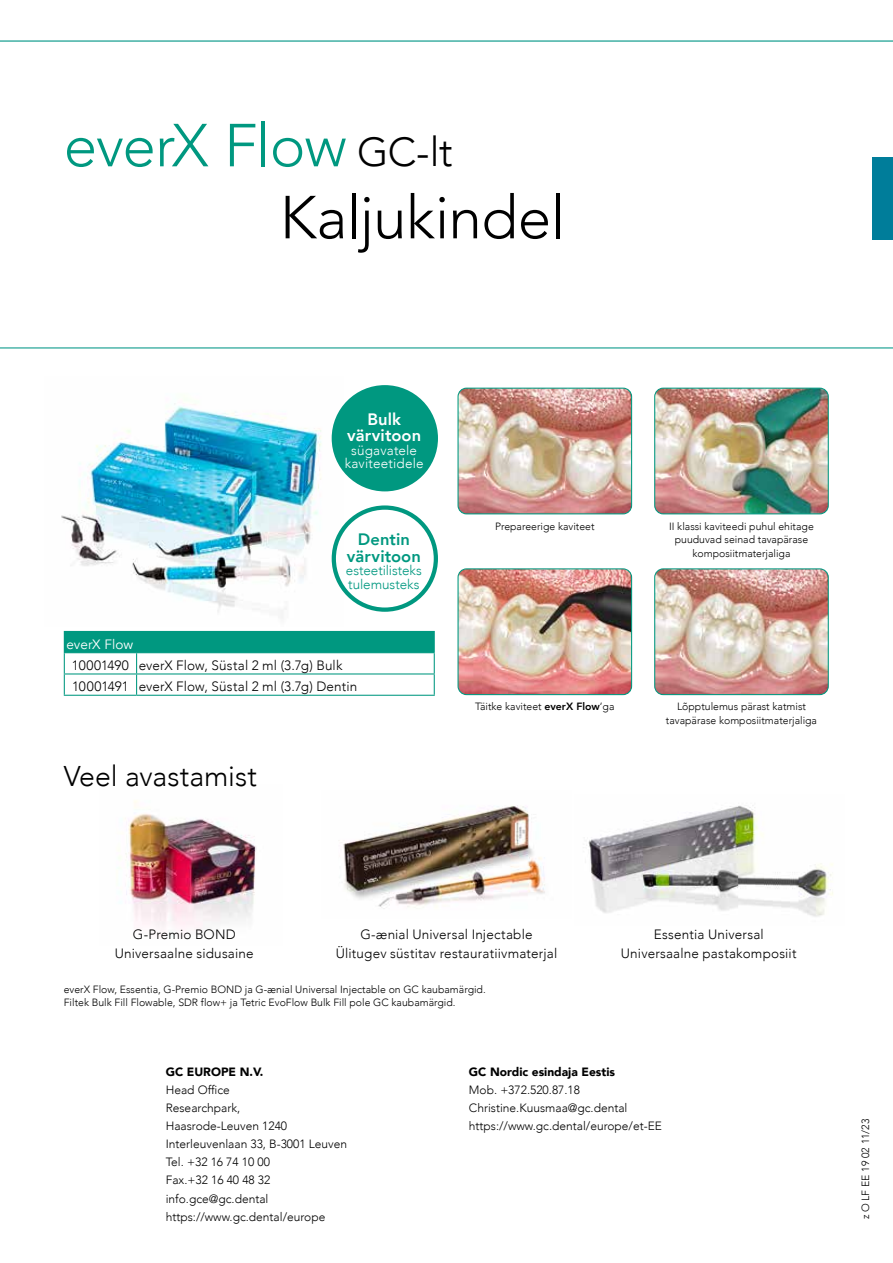
<style>
.page{position:relative;width:893px;height:1263px;background:#fff}
.page>*{position:absolute;margin:0;border:0;box-sizing:border-box;transform-origin:0 0}
.t1{font:300 60px/72px "Avenir";letter-spacing:-.015em;color:#000}
.t2{font:300 28.5px "Avenir";color:#000}
.t3{font:800 16.5px/16.5px "Avenir";letter-spacing:.005em;color:#009880;text-align:center}
.t4{font:800 16.5px/16.5px "Avenir";letter-spacing:.005em;color:#fff;text-align:center}
.t5{font:300 13.5px/21.3px "Avenir";letter-spacing:.01em;color:#000}
.t6{font:300 13.5px/13.5px "Avenir";letter-spacing:-.005em;color:#009880}
.t7{font:300 13.5px/13.5px "Avenir";letter-spacing:.015em;color:#fff;text-align:center}
.t8{font:13.5px "Avenir";color:#fff}
.t9{font:300 12px/18px "Avenir";color:#000}
.t10{font:900 12px "Avenir";color:#000}
.t11{font:300 10.5px/13.5px "Avenir";color:#000;text-align:center}
.s1{color:#009880}
.s2{font-size:40.5px}
.s3{font-weight:800}
</style>
<div class="page">
<img style="left:61px;top:403px;width:283px;height:215px">
<img style="left:459px;top:388px;width:173px;height:126px">
<div style="left:457px;top:388px;width:175px;height:126px;border:1px solid #009880;border-radius:9px"></div>
<img style="left:655px;top:388px;width:173px;height:126px">
<div style="left:654px;top:388px;width:175px;height:126px;border:1px solid #009880;border-radius:9px"></div>
<img style="left:459px;top:569px;width:173px;height:126px">
<div style="left:457px;top:568px;width:175px;height:127px;border:1px solid #009880;border-radius:9px"></div>
<img style="left:655px;top:570px;width:173px;height:125px">
<div style="left:654px;top:568px;width:175px;height:127px;border:1px solid #009880;border-radius:9px"></div>
<img style="left:341px;top:805px;width:204px;height:104px">
<img style="left:119px;top:800px;width:138px;height:128px">
<img style="left:588px;top:805px;width:245px;height:112px">
<hr style="left:0;top:347px;width:893px;height:1px;background:#009686">
<div style="left:872px;top:157px;width:21px;height:83px;background:#007d9a"></div>
<svg style="left:0;top:40px;width:893px;height:2px;background:#6fc3ba"></svg>
<hr style="left:64px;top:631px;width:73px;height:1px;background:#009880">
<hr style="left:137px;top:631px;width:298px;height:1px;background:#009880">
<svg style="left:64px;top:632px;width:371px;height:63px"></svg>
<hr style="left:64px;top:695px;width:73px;height:1px;background:#009880">
<hr style="left:137px;top:695px;width:298px;height:1px;background:#009880">
<div style="left:332px;top:385px;width:106px;height:106px;background:#009880;border-radius:50%"></div>
<div style="left:332px;top:505px;width:106px;height:107px;border:4px solid #009880;border-radius:50%"></div>
<h1 class="t1" style="left:280px;top:110px;width:286px;text-indent:-216px"><span class="s1">everX Flow</span> <span class="s2">GC-lt<br></span>Kaljukindel</h1>
<h3 class="t4" style="left:347px;top:411px;width:76px">Bulk värvitoon</h3>
<p class="t7" style="left:345px;top:443px;width:80px">sügavatele kaviteetidele</p>
<h3 class="t3" style="left:347px;top:531px;width:76px">Dentin värvitoon</h3>
<p class="t6" style="left:346px;top:564px;width:78px">esteetilisteks tulemusteks</p>
<p class="t8" style="left:66px;top:636px;width:68px">everX Flow</p>
<p class="t5" style="left:72px;top:655px;width:287px">10001490 everX Flow, Süstal 2 ml (3.7g) Bulk<br>10001491 everX Flow, Süstal 2 ml (3.7g) Dentin</p>
<h2 class="t2" style="left:64px;top:759px;width:195px">Veel avastamist</h2>
<p class="t11" style="left:495px;top:519px;width:101px">Prepareerige kaviteet</p>
<p class="t11" style="left:669px;top:519px;width:146px">II klassi kaviteedi puhul ehitage puuduvad seinad tavapärase komposiitmaterjaliga</p>
<p class="t11" style="left:475px;top:700px;width:141px">Täitke kaviteet <span class="s3">everX Flow</span>’ga</p>
<p class="t11" style="left:666px;top:700px;width:153px">Lõpptulemus pärast katmist tavapärase komposiitmaterjaliga</p>
<p class="t5" style="left:133px;top:924px;width:104px">G-Premio BOND</p>
<p class="t5" style="left:360px;top:924px;width:174px">G-ænial Universal Injectable</p>
<p class="t5" style="left:654px;top:924px;width:112px">Essentia Universal</p>
<p class="t5" style="left:115px;top:942px;width:140px">Universaalne sidusaine</p>
<p class="t5" style="left:336px;top:942px;width:223px">Ülitugev süstitav restauratiivmaterjal</p>
<p class="t5" style="left:621px;top:942px;width:177px">Universaalne pastakomposiit</p>
<p class="t11" style="left:64px;top:982px;width:423px;text-align:left">everX Flow, Essentia, G-Premio BOND ja G-ænial Universal Injectable on GC kaubamärgid.<br>Filtek Bulk Fill Flowable, SDR flow+ ja Tetric EvoFlow Bulk Fill pole GC kaubamärgid.</p>
<p class="t10" style="left:166px;top:1062px;width:99px">GC EUROPE N.V.</p>
<p class="t9" style="left:166px;top:1081px;width:183px">Head Office<br>Researchpark,<br>Haasrode-Leuven 1240<br>Interleuvenlaan 33, B-3001 Leuven<br>Tel. +32 16 74 10 00<br>Fax.+32 16 40 48 32 info.gce@gc.dental https://www.gc.dental/europe</p>
<p class="t10" style="left:469px;top:1062px;width:148px">GC Nordic esindaja Eestis</p>
<p class="t9" style="left:469px;top:1081px;width:194px">Mob. +372.520.87.18<br>Christine.Kuusmaa@gc.dental https://www.gc.dental/europe/et-EE</p>
<p class="t11" style="left:859px;top:1219px;width:102px;rotate:-90deg">z O LF EE 19 02 11/23</p>
</div>
